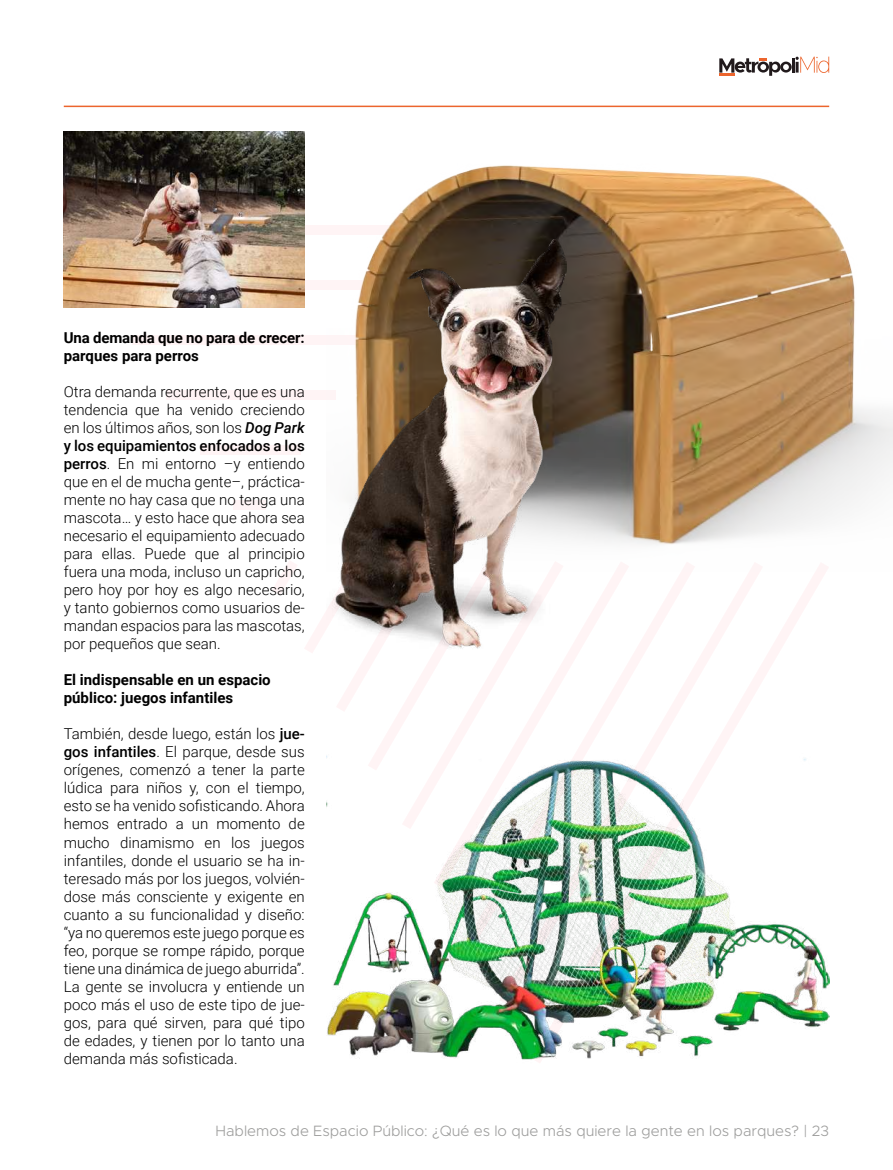
<style>
.page{position:relative;width:893px;height:1170px;background:#fff}
.page>*{position:absolute;margin:0;border:0;box-sizing:border-box;transform-origin:0 0}
.t1{font:300 15px/18px "Roboto";color:#000;text-align:justify}
.t2{font:700 15px/18px "Roboto";color:#000}
.t3{font:300 15px "Metropolis";color:#9d9d9c}
.s1{font-weight:500;font-style:italic}
.s2{font-weight:500}
</style>
<div class="page">
<div style="left:64px;top:225px;width:374px;height:9px;background:#fff4f5"></div>
<div style="left:98px;top:279px;width:306px;height:10px;background:#fff4f5"></div>
<div style="left:132px;top:335px;width:237px;height:9px;background:#fff4f5"></div>
<div style="left:166px;top:390px;width:169px;height:9px;background:#fff4f5"></div>
<div style="left:200px;top:444px;width:101px;height:10px;background:#fff4f5"></div>
<div style="left:234px;top:499px;width:32px;height:10px;background:#fff4f5"></div>
<svg style="left:763px;top:571px;width:63px;height:108px"></svg>
<svg style="left:695px;top:571px;width:68px;height:182px"></svg>
<svg style="left:629px;top:571px;width:66px;height:182px"></svg>
<svg style="left:564px;top:571px;width:65px;height:182px"></svg>
<svg style="left:495px;top:649px;width:69px;height:104px"></svg>
<svg style="left:305px;top:613px;width:190px;height:140px"></svg>
<svg style="left:273px;top:561px;width:24px;height:33px"></svg>
<svg style="left:719px;top:57px;width:110px;height:19px"></svg>
<hr style="left:64px;top:106px;width:765px;height:1px;background:#ec652d">
<img style="left:64px;top:131px;width:241px;height:177px">
<img style="left:326px;top:753px;width:503px;height:310px">
<img style="left:326px;top:165px;width:567px;height:406px">
<img style="left:326px;top:239px;width:241px;height:410px">
<p class="t2" style="left:64px;top:328px;width:242px">Una demanda que no para de crecer: parques para perros</p>
<p class="t1" style="left:64px;top:382px;width:242px">Otra demanda recurrente, que es una tendencia que ha venido creciendo en los últimos años, son los <span class="s1">Dog Park </span><span class="s2">y los equipamientos enfocados a los perros</span>. En mi entorno –y entiendo que en el de mucha gente–, práctica&shy;mente no hay casa que no tenga una mascota… y esto hace que ahora sea necesario el equipamiento adecuado para ellas. Puede que al principio fuera una moda, incluso un capricho, pero hoy por hoy es algo necesario, y tanto gobiernos como usuarios de&shy;mandan espacios para las mascotas, por pequeños que sean.</p>
<p class="t2" style="left:64px;top:670px;width:209px">El indispensable en un espacio público: juegos infantiles</p>
<p class="t1" style="left:64px;top:724px;width:242px">También, desde luego, están los <span class="s2">jue&shy;gos infantiles</span>. El parque, desde sus orígenes, comenzó a tener la parte lúdica para niños y, con el tiempo, esto se ha venido sofisticando. Ahora hemos entrado a un momento de mucho dinamismo en los juegos infantiles, donde el usuario se ha in&shy;teresado más por los juegos, volvién&shy;dose más consciente y exigente en cuanto a su funcionalidad y diseño: “ya no queremos este juego porque es feo, porque se rompe rápido, porque tiene una dinámica de juego aburrida”.<br>La gente se involucra y entiende un poco más el uso de este tipo de jue&shy;gos, para qué sirven, para qué tipo de edades, y tienen por lo tanto una demanda más sofisticada.</p>
<p class="t3" style="left:215px;top:1121px;width:615px">Hablemos de Espacio Público: ¿Qué es lo que más quiere la gente en los parques? | 23</p>
</div>
